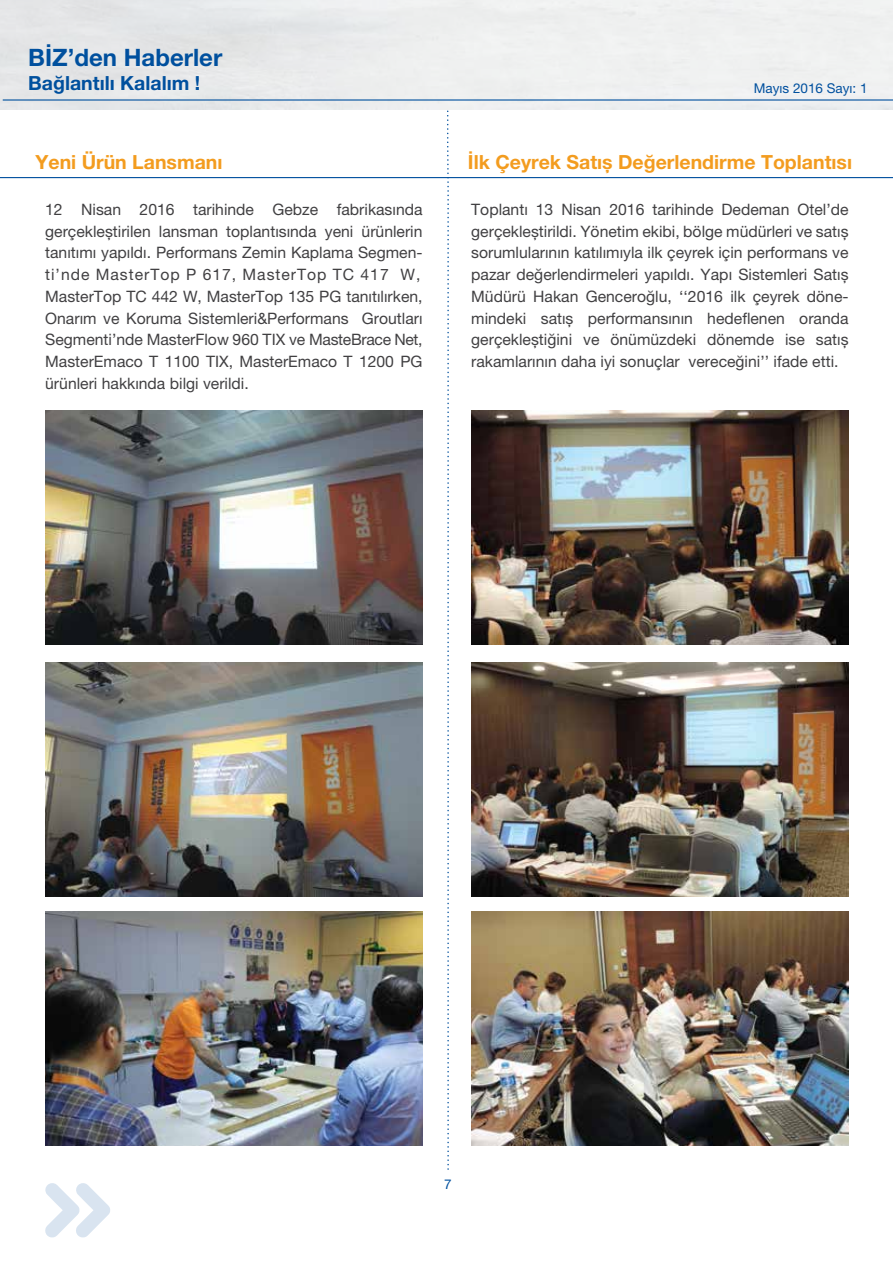
<style>
.page{position:relative;width:893px;height:1263px;background:#fff}
.page>*{position:absolute;margin:0;border:0;box-sizing:border-box;transform-origin:0 0}
.t1{font:700 24px "Helvetica Neue LT Pro";color:#00509e}
.t2{font:700 19.5px "Helvetica Neue LT Pro";color:#f39c1f}
.t3{font:700 19.5px "Helvetica Neue LT Pro";color:#00509e}
.t4{font:15.75px/21.8px "Helvetica Neue LT Pro";color:#414042}
.t5{font:13.5px "Helvetica Neue LT Pro";color:#00509e}
</style>
<div class="page">
<hr style="left:3px;top:99px;width:890px;height:2px;background:#00509e">
<hr style="left:0;top:177px;width:893px;height:1px;background:#00509e">
<svg style="left:45px;top:1183px;width:65px;height:54px"></svg>
<svg style="left:446px;top:110px;width:4px;height:1060px"></svg>
<img style="left:45px;top:410px;width:378px;height:234px">
<img style="left:45px;top:662px;width:378px;height:234px">
<img style="left:45px;top:911px;width:378px;height:234px">
<img style="left:471px;top:410px;width:378px;height:234px">
<img style="left:471px;top:662px;width:378px;height:234px">
<img style="left:471px;top:911px;width:378px;height:234px">
<h1 class="t1" style="left:28px;top:43px;width:196px">BİZ’den Haberler</h1>
<p class="t3" style="left:28px;top:71px;width:174px">Bağlantılı Kalalım !</p>
<p class="t5" style="left:754px;top:80px;width:115px">Mayıs 2016 Sayı: 1</p>
<p class="t2" style="left:35px;top:150px;width:189px">Yeni Ürün Lansmanı</p>
<p class="t2" style="left:468px;top:150px;width:386px">İlk Çeyrek Satıș Değerlendirme Toplantısı</p>
<p class="t4" style="left:45px;top:198px;width:379px">12 Nisan 2016 tarihinde Gebze fabrikasında gerçekleștirilen lansman toplantısında yeni ürünlerin tanıtımı yapıldı. Performans Zemin Kaplama Segmen&shy;ti’nde MasterTop P 617, MasterTop TC 417 W, MasterTop TC 442 W, MasterTop 135 PG tanıtılırken, Onarım ve Koruma Sistemleri&amp;Performans Groutları Segmenti’nde MasterFlow 960 TIX ve MasteBrace Net, MasterEmaco T 1100 TIX, MasterEmaco T 1200 PG ürünleri hakkında bilgi verildi.</p>
<p class="t4" style="left:471px;top:198px;width:379px;text-align:justify">Toplantı 13 Nisan 2016 tarihinde Dedeman Otel’de gerçekleștirildi. Yönetim ekibi, bölge müdürleri ve satıș sorumlularının katılımıyla ilk çeyrek için performans ve pazar değerlendirmeleri yapıldı. Yapı Sistemleri Satıș Müdürü Hakan Genceroğlu, ‘‘2016 ilk çeyrek döne&shy;mindeki satıș performansının hedeflenen oranda gerçekleștiğini ve önümüzdeki dönemde ise satıș rakamlarının daha iyi sonuçlar vereceğini’’ ifade etti.</p>
<p class="t5" style="left:444px;top:1176px;width:9px">7</p>
</div>
